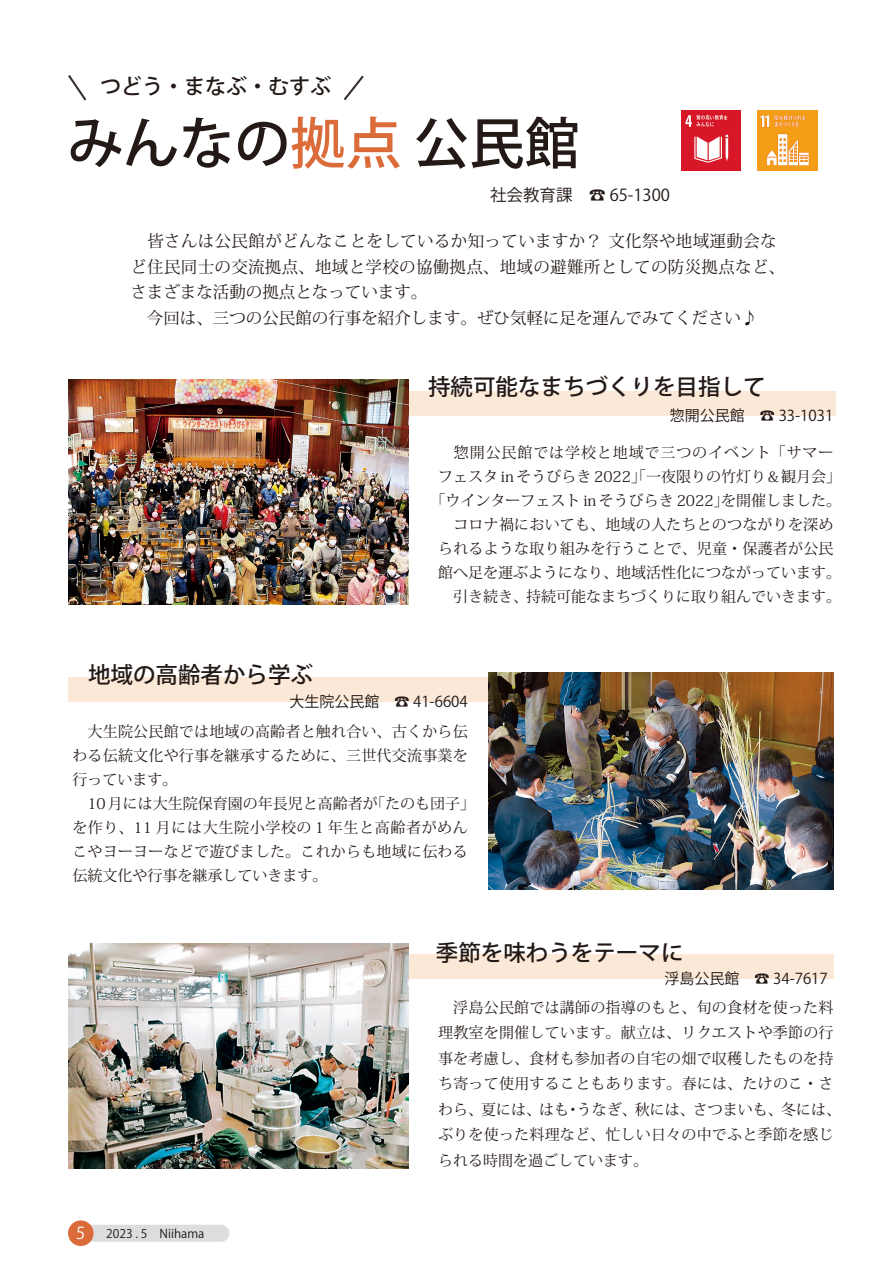
<style>
.page{position:relative;width:893px;height:1263px;background:#fff}
.page>*{position:absolute;margin:0;border:0;box-sizing:border-box;transform-origin:0 0}
.t1{font:500 55.5px "Koz Go Pro";color:#231916}
.t2{font:500 22.5px "Koz Go Pro";color:#231916}
.t3{font:500 21px "Koz Go Pro";color:#231916}
.t4{font:16.5px/25.5px "Koz Min Pro";letter-spacing:.02em;color:#231916}
.t5{font:16.5px "Koz Go Pro";color:#231916}
.t6{font:16.5px "Koz Go Pro";color:#fff}
.t7{font:15px/24px "Koz Min Pro";letter-spacing:.015em;color:#231916}
.t8{font:15px "Koz Go Pro";color:#231916}
.t9{font:15px "Koz Min Pro";letter-spacing:.06em;color:#231916}
.t10{font:12px "Koz Go Pro";color:#231916}
.s1{color:#db6b38}
</style>
<div class="page">
<div style="left:81px;top:1225px;width:149px;height:17px;background:#dcdddd;border-radius:9px"></div>
<div style="left:68px;top:1220px;width:26px;height:26px;background:#db6b38;border-radius:50%"></div>
<div style="left:391px;top:391px;width:445px;height:24px;background:#fce8d6"></div>
<div style="left:68px;top:678px;width:445px;height:24px;background:#fce8d6"></div>
<div style="left:409px;top:954px;width:424px;height:24px;background:#fce8d6"></div>
<img style="left:681px;top:111px;width:60px;height:59px">
<svg style="left:68px;top:75px;width:19px;height:26px"></svg>
<svg style="left:343px;top:75px;width:21px;height:26px"></svg>
<img style="left:758px;top:111px;width:59px;height:59px">
<img style="left:488px;top:673px;width:345px;height:217px">
<img style="left:68px;top:943px;width:340px;height:225px">
<img style="left:68px;top:379px;width:340px;height:226px">
<h3 class="t3" style="left:100px;top:73px;width:233px">つどう・まなぶ・むすぶ</h3>
<h1 class="t1" style="left:68px;top:108px;width:513px">みんなの<span class="s1">拠点</span>公民館</h1>
<p class="t5" style="left:490px;top:184px;width:84px">社会教育課</p>
<p class="t5" style="left:589px;top:184px;width:82px">☎ 65-1300</p>
<p class="t4" style="left:130px;top:228px;width:656px">　皆さんは公民館がどんなことをしているか知っていますか？文化祭や地域運動会など住民同士の交流拠点、地域と学校の協働拠点、地域の避難所としての防災拠点など、さまざまな活動の拠点となっています。<br>　今回は、三つの公民館の行事を紹介します。ぜひ気軽に足を運んでみてください♪</p>
<h2 class="t2" style="left:428px;top:372px;width:339px">持続可能なまちづくりを目指して</h2>
<p class="t8" style="left:670px;top:406px;width:76px">惣開公民館</p>
<p class="t8" style="left:760px;top:406px;width:75px">☎ 33-1031</p>
<p class="t9" style="left:438px;top:441px;width:397px">　惣開公民館では学校と地域で三つのイベント「サマー</p>
<p class="t7" style="left:438px;top:463px;width:404px">フェスタ in そうびらき 2022」「一夜限りの竹灯り＆観月会「</p>
<p class="t7" style="left:721px;top:487px;width:121px">を開催しました。</p>
<p class="t7" style="left:438px;top:487px;width:404px;text-indent:-8px">「ウインターフェスト in そうびらき 2022」<br>　コロナ禍においても、地域の人たちとのつながりを深められるような取り組みを行うことで、児童・保護者が公民館へ足を運ぶようになり、地域活性化につながっています。　引き続き、持続可能なまちづくりに取り組んでいきます。</p>
<h2 class="t2" style="left:88px;top:660px;width:226px">地域の高齢者から学ぶ</h2>
<p class="t8" style="left:289px;top:691px;width:91px">大生院公民館</p>
<p class="t8" style="left:394px;top:691px;width:75px">☎ 41-6604</p>
<p class="t7" style="left:72px;top:719px;width:397px">　大生院公民館では地域の高齢者と触れ合い、古くから伝</p>
<p class="t7" style="left:72px;top:743px;width:397px">わる伝統文化や行事を継承するために、三世代交流事業を</p>
<p class="t7" style="left:72px;top:767px;width:106px">行っています。</p>
<p class="t7" style="left:370px;top:791px;width:107px">「たのも団子「</p>
<p class="t7" style="left:72px;top:791px;width:397px">　10月には大生院保育園の年長児と高齢者が<br>を作り、11 月には大生院小学校の１年生と高齢者がめんこやヨーヨーなどで遊びました。これからも地域に伝わる伝統文化や行事を継承していきます。</p>
<h2 class="t2" style="left:436px;top:938px;width:249px">季節を味わうをテーマに</h2>
<p class="t8" style="left:664px;top:968px;width:76px">浮島公民館</p>
<p class="t8" style="left:754px;top:968px;width:75px">☎ 34-7617</p>
<p class="t6" style="left:76px;top:1222px;width:11px">5</p>
<p class="t10" style="left:106px;top:1226px;width:100px">2023 　5. Niihama</p>
<p class="t7" style="left:438px;top:995px;width:397px">　浮島公民館では講師の指導のもと、旬の食材を使った料</p>
<p class="t7" style="left:438px;top:1020px;width:397px">理教室を開催しています。献立は、リクエストや季節の行</p>
<p class="t7" style="left:438px;top:1046px;width:397px">事を考慮し、食材も参加者の自宅の畑で収穫したものを持</p>
<p class="t7" style="left:438px;top:1071px;width:397px">ち寄って使用することもあります。春には、たけのこ・さ</p>
<p class="t7" style="left:577px;top:1097px;width:266px">うなぎ、秋には、さつまいも、冬には、</p>
<p class="t7" style="left:438px;top:1096px;width:397px;line-height:25.5px">わら、夏には、はも<br>ぶりを使った料理など、忙しい日々の中でふと季節を感じられる時間を過ごしています。</p>
<p class="t7" style="left:565px;top:1097px;width:16px">・</p>
</div>
